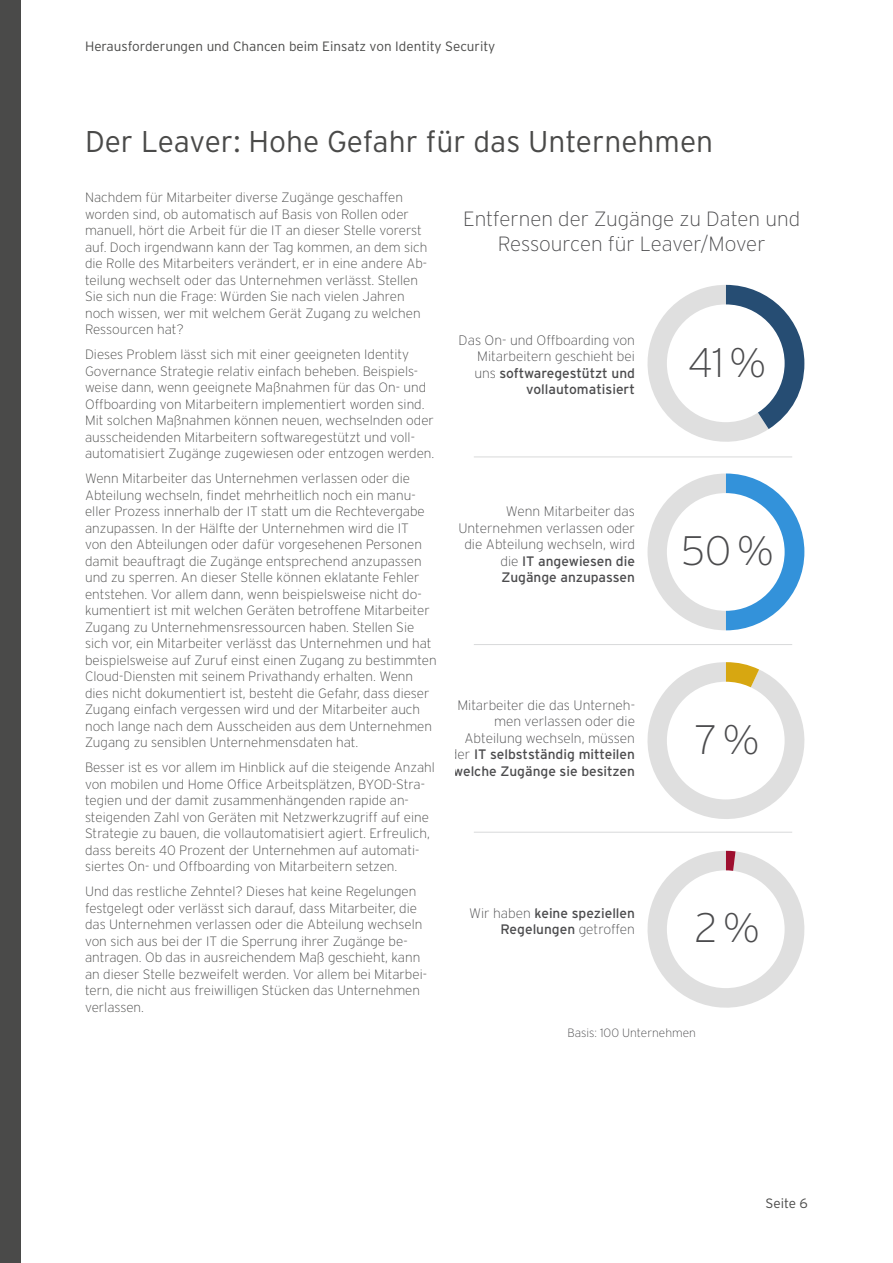
<style>
.page{position:relative;width:893px;height:1263px;background:#fff}
.page>*{position:absolute;margin:0;border:0;box-sizing:border-box;transform-origin:0 0}
.t1{font:200 41.1px "Interstate";color:#4b4b4d}
.t2{font:300 30px "Interstate";color:#4a4a49}
.t3{font:200 20.55px/24.8px "Interstate";color:#4b4b4d;text-align:center}
.t4{font:200 13.8px/16.5px "Interstate";color:#4b4b4d;text-align:right}
.t5{font:13.8px/16.5px "Interstate";color:#4b4b4d;text-align:right}
.t6{font:200 13.5px/16.5px "Interstate";color:#4a4a49}
.t7{font:300 13.5px "Interstate";color:#4a4a49}
.t8{font:200 12px "Interstate";color:#4b4b4d}
.s1{font-weight:400}
.s2{font-weight:200}
</style>
<div class="page">
<svg style="left:647px;top:285px;width:157px;height:157px"></svg>
<div style="left:667px;top:304px;width:118px;height:118px;background:#fff;border-radius:50%"></div>
<svg style="left:647px;top:473px;width:157px;height:157px"></svg>
<div style="left:667px;top:493px;width:118px;height:118px;background:#fff;border-radius:50%"></div>
<svg style="left:647px;top:662px;width:158px;height:157px"></svg>
<div style="left:667px;top:682px;width:118px;height:117px;background:#fff;border-radius:50%"></div>
<svg style="left:647px;top:851px;width:158px;height:157px"></svg>
<div style="left:667px;top:870px;width:118px;height:118px;background:#fff;border-radius:50%"></div>
<hr style="left:474px;top:456px;width:318px;height:1px;background:#d8d9da">
<hr style="left:474px;top:644px;width:318px;height:1px;background:#d8d9da">
<hr style="left:474px;top:832px;width:318px;height:1px;background:#d8d9da">
<div style="left:0;top:0;width:21px;height:1263px;background:#4a4a49"></div>
<p class="t7" style="left:85px;top:38px;width:412px">Herausforderungen und Chancen beim Einsatz von Identity Security</p>
<h2 class="t2" style="left:85px;top:124px;width:630px">Der Leaver: Hohe Gefahr für das Unternehmen</h2>
<p class="t6" style="left:85px;top:189px;width:344px">Nachdem für Mitarbeiter diverse Zugänge geschaffen worden sind, ob automatisch auf Basis von Rollen oder manuell, hört die Arbeit für die IT an dieser Stelle vorerst auf. Doch irgendwann kann der Tag kommen, an dem sich die Rolle des Mitarbeiters verändert, er in eine andere Ab&shy;teilung wechselt oder das Unternehmen verlässt. Stellen Sie sich nun die Frage: Würden Sie nach vielen Jahren noch wissen, wer mit welchem Gerät Zugang zu welchen Ressourcen hat?</p>
<p class="t6" style="left:85px;top:346px;width:351px">Dieses Problem lässt sich mit einer geeigneten Identity Governance Strategie relativ einfach beheben. Beispiels&shy;weise dann, wenn geeignete Maßnahmen für das On- und Offboarding von Mitarbeitern implementiert worden sind.<br>Mit solchen Maßnahmen können neuen, wechselnden oder ausscheidenden Mitarbeitern softwaregestützt und voll&shy;automatisiert Zugänge zugewiesen oder entzogen werden.</p>
<p class="t6" style="left:85px;top:470px;width:353px">Wenn Mitarbeiter das Unternehmen verlassen oder die Abteilung wechseln, findet mehrheitlich noch ein manu&shy;eller Prozess innerhalb der IT statt um die Rechtevergabe anzupassen. In der Hälfte der Unternehmen wird die IT<br>von den Abteilungen oder dafür vorgesehenen Personen damit beauftragt die Zugänge entsprechend anzupassen und zu sperren. An dieser Stelle können eklatante Fehler entstehen. Vor allem dann, wenn beispielsweise nicht do&shy;kumentiert ist mit welchen Geräten betroffene Mitarbeiter Zugang zu Unternehmensressourcen haben. Stellen Sie sich vor, ein Mitarbeiter verlässt das Unternehmen und hat beispielsweise auf Zuruf einst einen Zugang zu bestimmten Cloud-Diensten mit seinem Privathandy erhalten. Wenn dies nicht dokumentiert ist, besteht die Gefahr, dass dieser Zugang einfach vergessen wird und der Mitarbeiter auch noch lange nach dem Ausscheiden aus dem Unternehmen Zugang zu sensiblen Unternehmensdaten hat.</p>
<p class="t6" style="left:85px;top:759px;width:351px">Besser ist es vor allem im Hinblick auf die steigende Anzahl von mobilen und Home Office Arbeitsplätzen, BYOD-Stra&shy;tegien und der damit zusammenhängenden rapide an&shy;steigenden Zahl von Geräten mit Netzwerkzugriff auf eine Strategie zu bauen, die vollautomatisiert agiert. Erfreulich, dass bereits 40 Prozent der Unternehmen auf automati&shy;siertes On- und Offboarding von Mitarbeitern setzen.</p>
<p class="t6" style="left:85px;top:883px;width:343px">Und das restliche Zehntel? Dieses hat keine Regelungen festgelegt oder verlässt sich darauf, dass Mitarbeiter, die das Unternehmen verlassen oder die Abteilung wechseln von sich aus bei der IT die Sperrung ihrer Zugänge be&shy;antragen. Ob das in ausreichendem Maß geschieht, kann an dieser Stelle bezweifelt werden. Vor allem bei Mitarbei&shy;tern, die nicht aus freiwilligen Stücken das Unternehmen verlassen.</p>
<h3 class="t3" style="left:463px;top:207px;width:338px">Entfernen der Zugänge zu Daten und<br>Ressourcen für Leaver/Mover</h3>
<p class="t4" style="left:459px;top:332px;width:178px">Das On- und Offboarding von<br>Mitarbeitern geschieht bei uns <span class="s1">softwaregestützt und vollautomatisiert</span></p>
<p class="t4" style="left:458px;top:503px;width:178px">Wenn Mitarbeiter das<br>Unternehmen verlassen oder die Abteilung wechseln, wird die <span class="s1">IT angewiesen die<br>Zugänge anzupassen</span></p>
<p class="t4" style="left:450px;top:696px;width:187px">Mitarbeiter die das Unterneh&shy;men verlassen oder die<br>Abteilung wechseln, müssen der <span class="s1">IT selbstständig mitteilen welche Zugänge sie besitzen</span></p>
<h1 class="t1" style="left:688px;top:340px;width:80px">41 %</h1>
<h1 class="t1" style="left:681px;top:528px;width:95px">50 %</h1>
<h1 class="t1" style="left:695px;top:717px;width:66px">7 %</h1>
<p class="t5" style="left:469px;top:904px;width:167px"><span class="s2">Wir haben</span> keine speziellen<br>Regelungen <span class="s2">getroffen</span></p>
<h1 class="t1" style="left:695px;top:905px;width:67px">2 %</h1>
<p class="t8" style="left:567px;top:1026px;width:130px">Basis: 100 Unternehmen</p>
<p class="t7" style="left:765px;top:1195px;width:44px">Seite 6</p>
</div>
